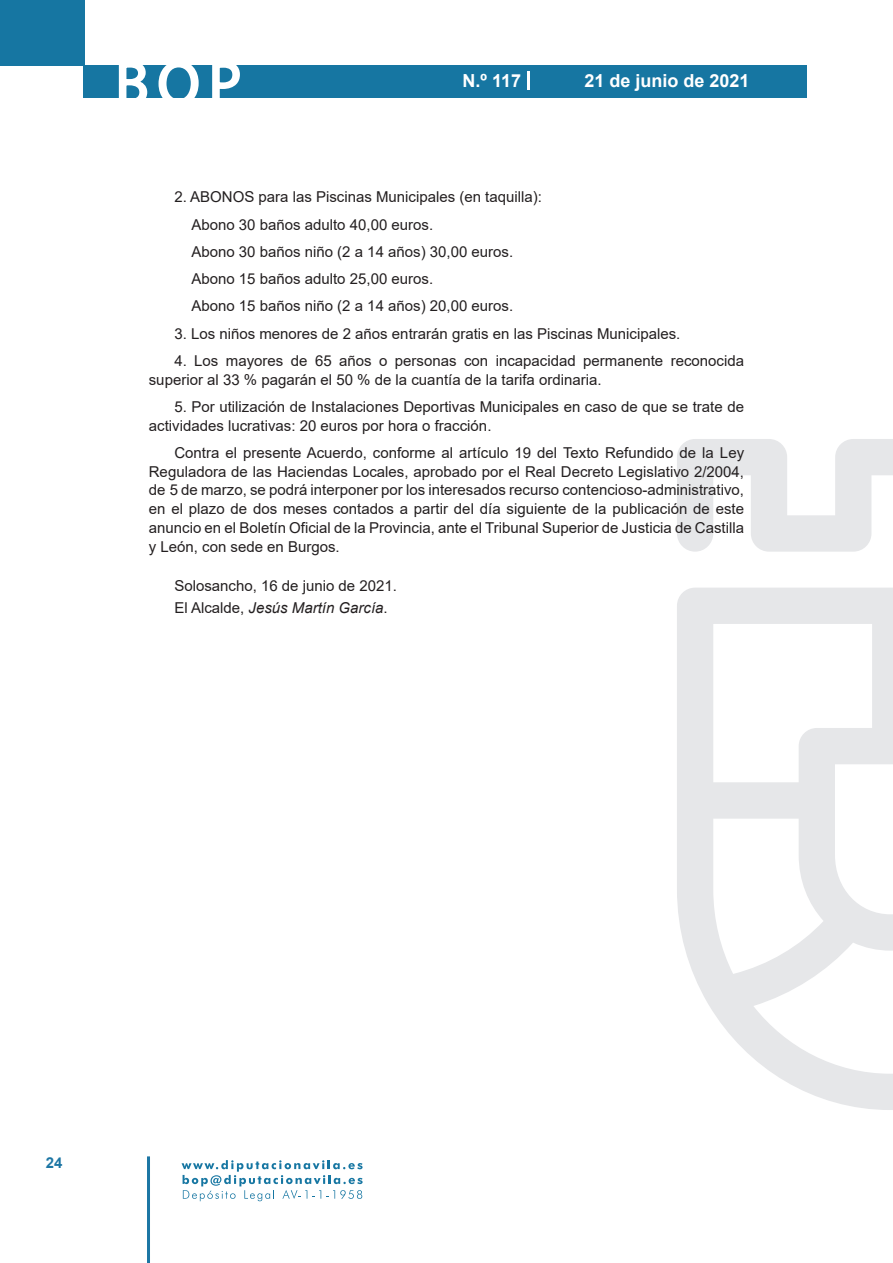
<style>
.page{position:relative;width:893px;height:1263px;background:#fff}
.page>*{position:absolute;margin:0;border:0;box-sizing:border-box;transform-origin:0 0}
.t1{font:500 61.5px "Avant Garde";color:#fff}
.t2{font:700 18px "Arial";color:#fff}
.t3{font:15px/18.8px "Arial";color:#231f20}
.t4{font:700 15px "Arial";color:#1d76a4}
.s1{font-style:italic}
</style>
<div class="page">
<div style="left:0;top:0;width:85px;height:65px;background:#1676a2"></div>
<div style="left:84px;top:65px;width:723px;height:33px;background:#1676a2"></div>
<svg style="left:118px;top:65px;width:30px;height:33px"></svg>
<svg style="left:158px;top:65px;width:41px;height:33px"></svg>
<svg style="left:212px;top:65px;width:28px;height:33px"></svg>
<svg style="left:182px;top:1160px;width:181px;height:41px"></svg>
<hr style="left:147px;top:1156px;width:3px;height:107px;background:#1d76a4">
<svg style="left:528px;top:71px;width:2px;height:19px"></svg>
<svg style="left:677px;top:439px;width:216px;height:671px"></svg>
<h1 class="t1" style="left:115px;top:46px;width:128px">BOP</h1>
<p class="t2" style="left:463px;top:68px;width:60px">N.º 117</p>
<p class="t2" style="left:584px;top:68px;width:167px">21 de junio de 2021</p>
<p class="t3" style="left:191px;top:183px;width:352px;line-height:27.3px;text-indent:-17px">2. ABONOS para las Piscinas Municipales (en taquilla):<br>Abono 30 baños adulto 40,00 euros.<br>Abono 30 baños niño (2 a 14 años) 30,00 euros.<br>Abono 15 baños adulto 25,00 euros.<br>Abono 15 baños niño (2 a 14 años) 20,00 euros.</p>
<p class="t3" style="left:174px;top:324px;width:508px">3. Los niños menores de 2 años entrarán gratis en las Piscinas Municipales.</p>
<p class="t3" style="left:149px;top:351px;width:597px;text-indent:26px">4. Los mayores de 65 años o personas con incapacidad permanente reconocida superior al 33 % pagarán el 50 % de la cuantía de la tarifa ordinaria.</p>
<p class="t3" style="left:149px;top:397px;width:597px;text-indent:26px">5. Por utilización de Instalaciones Deportivas Municipales en caso de que se trate de actividades lucrativas: 20 euros por hora o fracción.</p>
<p class="t3" style="left:149px;top:443px;width:597px;text-align:justify;text-indent:26px">Contra el presente Acuerdo, conforme al artículo 19 del Texto Refundido de la Ley Reguladora de las Haciendas Locales, aprobado por el Real Decreto Legislativo 2/2004, de 5 de marzo, se podrá interponer por los interesados recurso contencioso-administrativo, en el plazo de dos meses contados a partir del día siguiente de la publicación de este anuncio en el Boletín Oficial de la Provincia, ante el Tribunal Superior de Justicia de Castilla y León, con sede en Burgos.</p>
<p class="t3" style="left:174px;top:574px;width:224px;line-height:22.2px">Solosancho, 16 de junio de 2021.<br>El Alcalde, <span class="s1">Jesús Martín García</span>.</p>
<p class="t4" style="left:46px;top:1152px;width:18px">24</p>
</div>
